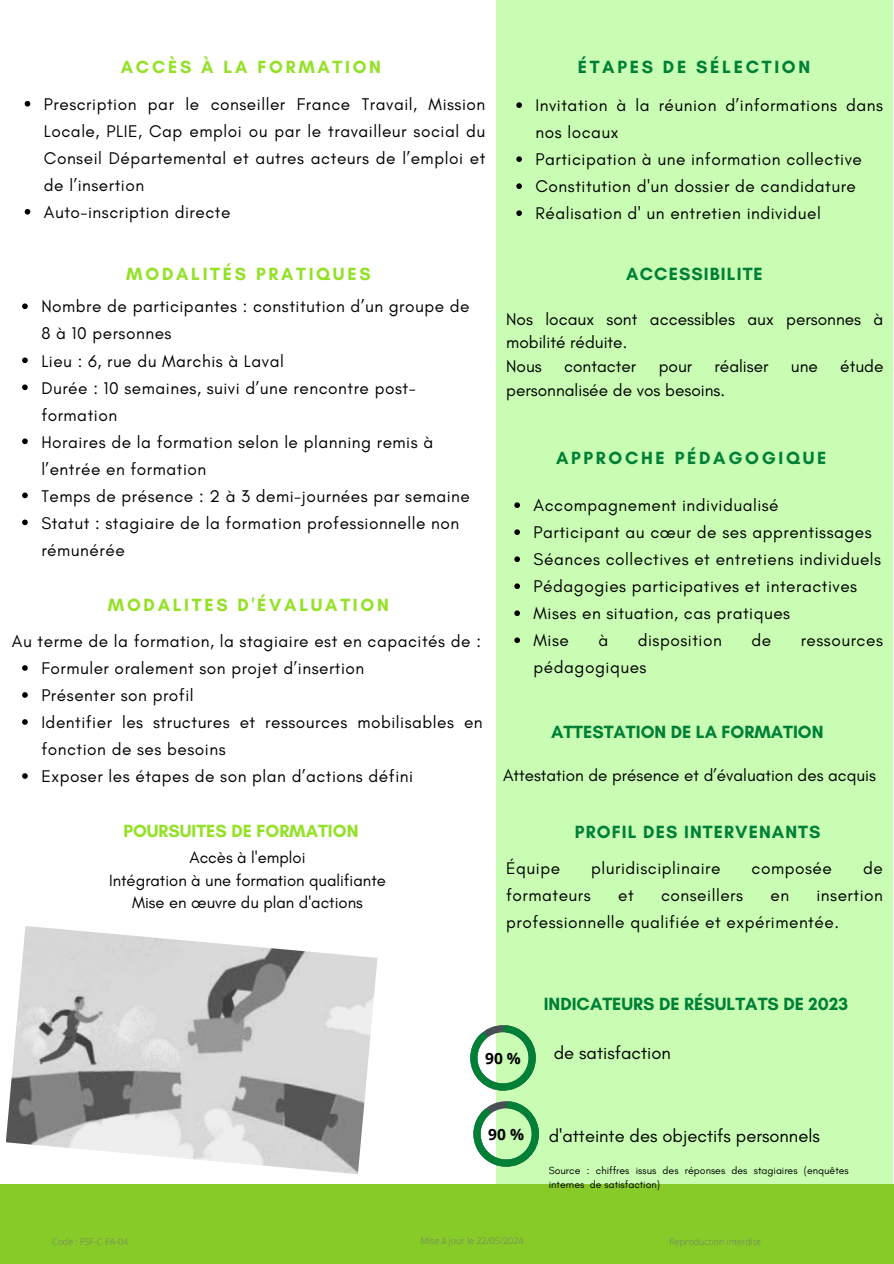
<style>
.page{position:relative;width:894px;height:1264px;background:#fff}
.page>*{position:absolute;margin:0;border:0;box-sizing:border-box;transform-origin:0 0}
.t1{font:18.3px "Glacial Indifference";color:#000}
.t2{font:700 18px "Glacial Indifference";letter-spacing:.15em;color:#94e128}
.t3{font:700 18px "Glacial Indifference";color:#008037}
.t4{font:700 18px "Glacial Indifference";letter-spacing:.15em;color:#008037}
.t5{font:700 18px "Glacial Indifference";letter-spacing:.06em;color:#008037}
.t6{font:700 18px "Glacial Indifference";color:#94e128}
.t7{font:17.25px/27px "Glacial Indifference";letter-spacing:.03em;color:#000}
.t8{font:17.25px/23.7px "Glacial Indifference";color:#000}
.t9{font:17.1px "Glacial Indifference";color:#000}
.t10{font:16.65px/22.5px "Glacial Indifference";color:#000;text-align:center}
.t11{font:700 15.45px "Open Sans";color:#000}
.t12{font:10.5px/14.5px "Glacial Indifference";color:#000}
.t13{font:300 9px "Open Sans";color:#777770}
</style>
<div class="page">
<div style="left:496px;top:0;width:396px;height:1253px;background:#c9fdb3"></div>
<img style="left:6px;top:926px;width:371px;height:248px">
<div style="left:0;top:1184px;width:893px;height:79px;background:#87cb28"></div>
<svg style="left:25px;top:101px;width:5px;height:6px"></svg>
<svg style="left:25px;top:209px;width:5px;height:6px"></svg>
<svg style="left:22px;top:665px;width:6px;height:5px"></svg>
<svg style="left:22px;top:692px;width:6px;height:5px"></svg>
<svg style="left:22px;top:719px;width:6px;height:5px"></svg>
<svg style="left:22px;top:773px;width:6px;height:5px"></svg>
<svg style="left:22px;top:303px;width:6px;height:6px"></svg>
<svg style="left:22px;top:357px;width:6px;height:6px"></svg>
<svg style="left:22px;top:384px;width:6px;height:6px"></svg>
<svg style="left:22px;top:438px;width:6px;height:6px"></svg>
<svg style="left:22px;top:492px;width:6px;height:6px"></svg>
<svg style="left:22px;top:519px;width:6px;height:6px"></svg>
<svg style="left:514px;top:502px;width:6px;height:6px"></svg>
<svg style="left:514px;top:529px;width:6px;height:6px"></svg>
<svg style="left:514px;top:556px;width:6px;height:6px"></svg>
<svg style="left:514px;top:583px;width:6px;height:6px"></svg>
<svg style="left:514px;top:610px;width:6px;height:6px"></svg>
<svg style="left:514px;top:637px;width:6px;height:6px"></svg>
<svg style="left:516px;top:102px;width:6px;height:6px"></svg>
<svg style="left:516px;top:156px;width:6px;height:6px"></svg>
<svg style="left:516px;top:183px;width:6px;height:6px"></svg>
<svg style="left:516px;top:210px;width:6px;height:6px"></svg>
<svg style="left:470px;top:1025px;width:65px;height:65px"></svg>
<svg style="left:473px;top:1101px;width:65px;height:65px"></svg>
<p class="t2" style="left:121px;top:55px;width:261px">ACCÈS À LA FORMATION</p>
<p class="t7" style="left:44px;top:90px;width:443px;text-align:justify">Prescription par le conseiller France Travail, Mission Locale, PLIE, Cap emploi ou par le travailleur social du Conseil Départemental et autres acteurs de l’emploi et de l’insertion</p>
<p class="t7" style="left:44px;top:198px;width:188px">Auto-inscription directe</p>
<p class="t2" style="left:126px;top:263px;width:246px">MODALITÉS PRATIQUES</p>
<h2 class="t7" style="left:41px;top:293px;width:430px">Nombre de participantes : constitution d’un groupe de<br>8 à 10 personnes</h2>
<h1 class="t7" style="left:41px;top:347px;width:244px">Lieu : 6, rue du Marchis à Laval</h1>
<h2 class="t7" style="left:41px;top:374px;width:376px">Durée : 10 semaines, suivi d’une rencontre post&shy;formation</h2>
<h2 class="t7" style="left:41px;top:428px;width:393px">Horaires de la formation selon le planning remis à l’entrée en formation</h2>
<h3 class="t7" style="left:41px;top:482px;width:430px">Temps de présence : 2 à 3 demi-journées par semaine</h3>
<h1 class="t7" style="left:41px;top:509px;width:419px">Statut : stagiaire de la formation professionnelle non rémunérée</h1>
<h1 class="t2" style="left:108px;top:594px;width:282px">MODALITES D'ÉVALUATION</h1>
<p class="t7" style="left:12px;top:627px;width:470px">Au terme de la formation, la stagiaire est en capacités de :</p>
<h1 class="t7" style="left:41px;top:654px;width:324px">Formuler oralement son projet d’insertion</h1>
<h2 class="t7" style="left:41px;top:681px;width:154px">Présenter son profil</h2>
<h1 class="t7" style="left:41px;top:708px;width:443px">Identifier les structures et ressources mobilisables en fonction de ses besoins</h1>
<h2 class="t7" style="left:41px;top:762px;width:373px">Exposer les étapes de son plan d’actions défini</h2>
<p class="t6" style="left:123px;top:820px;width:236px">POURSUITES DE FORMATION</p>
<p class="t10" style="left:109px;top:846px;width:278px">Accès à l'emploi<br>Intégration à une formation qualifiante<br>Mise en œuvre du plan d'actions</p>
<p class="t4" style="left:577px;top:55px;width:234px">ÉTAPES DE SÉLECTION</p>
<h1 class="t7" style="left:535px;top:92px;width:349px">Invitation à la réunion d’informations dans nos locaux</h1>
<h2 class="t7" style="left:535px;top:146px;width:328px">Participation à une information collective</h2>
<p class="t7" style="left:535px;top:173px;width:322px">Constitution d'un dossier de candidature</p>
<p class="t7" style="left:535px;top:200px;width:287px">Réalisation d' un entretien individuel</p>
<p class="t5" style="left:626px;top:263px;width:138px">ACCESSIBILITE</p>
<p class="t8" style="left:506px;top:307px;width:378px">Nos locaux sont accessibles aux personnes à mobilité réduite.<br>Nous</p>
<p class="t8" style="left:564px;top:354px;width:74px">contacter</p>
<p class="t7" style="left:658px;top:352px;width:35px">pour</p>
<p class="t8" style="left:714px;top:354px;width:56px">réaliser</p>
<p class="t7" style="left:790px;top:352px;width:28px">une</p>
<p class="t7" style="left:840px;top:352px;width:45px">étude</p>
<p class="t8" style="left:506px;top:377px;width:220px">personnalisée de vos besoins.</p>
<p class="t4" style="left:556px;top:447px;width:272px">APPROCHE PÉDAGOGIQUE</p>
<p class="t7" style="left:533px;top:492px;width:247px">Accompagnement individualisé</p>
<h1 class="t7" style="left:533px;top:519px;width:339px">Participant au cœur de ses apprentissages</h1>
<p class="t7" style="left:533px;top:546px;width:349px">Séances collectives et entretiens individuels</p>
<p class="t7" style="left:533px;top:573px;width:325px">Pédagogies participatives et interactives</p>
<p class="t7" style="left:533px;top:600px;width:258px">Mises en situation, cas pratiques</p>
<p class="t7" style="left:533px;top:627px;width:37px">Mise</p>
<p class="t7" style="left:598px;top:627px;width:11px">à</p>
<p class="t7" style="left:637px;top:627px;width:85px">disposition</p>
<p class="t7" style="left:751px;top:627px;width:21px">de</p>
<p class="t7" style="left:800px;top:627px;width:84px">ressources</p>
<p class="t7" style="left:533px;top:654px;width:114px">pédagogiques</p>
<h1 class="t3" style="left:551px;top:721px;width:274px">ATTESTATION DE LA FORMATION</h1>
<p class="t9" style="left:503px;top:765px;width:374px">Attestation de présence et d’évaluation des acquis</p>
<p class="t5" style="left:574px;top:821px;width:247px">PROFIL DES INTERVENANTS</p>
<p class="t7" style="left:506px;top:854px;width:55px">Équipe</p>
<p class="t7" style="left:591px;top:854px;width:131px">pluridisciplinaire</p>
<p class="t7" style="left:751px;top:854px;width:82px">composée</p>
<p class="t7" style="left:862px;top:854px;width:21px">de</p>
<p class="t7" style="left:506px;top:881px;width:86px">formateurs</p>
<p class="t7" style="left:618px;top:881px;width:17px">et</p>
<p class="t7" style="left:660px;top:881px;width:83px">conseillers</p>
<p class="t7" style="left:770px;top:881px;width:20px">en</p>
<p class="t7" style="left:506px;top:881px;width:378px;text-indent:310px">insertion professionnelle qualifiée et expérimentée.</p>
<p class="t11" style="left:485px;top:1047px;width:37px">90 %</p>
<h1 class="t3" style="left:543px;top:993px;width:306px">INDICATEURS DE RÉSULTATS DE 2023</h1>
<h2 class="t1" style="left:553px;top:1041px;width:118px">de satisfaction</h2>
<p class="t11" style="left:488px;top:1123px;width:37px">90 %</p>
<p class="t1" style="left:548px;top:1124px;width:272px">d'atteinte des objectifs personnels</p>
<p class="t12" style="left:548px;top:1162px;width:301px">Source : chiffres issus des réponses des stagiaires (enquêtes internes de satisfaction)</p>
<p class="t13" style="left:420px;top:1234px;width:105px">Mise à jour le 22/05/2024</p>
<p class="t13" style="left:52px;top:1235px;width:78px">Code : FSF-C-FA-04</p>
<p class="t13" style="left:669px;top:1235px;width:93px">Reproduction interdite</p>
</div>
